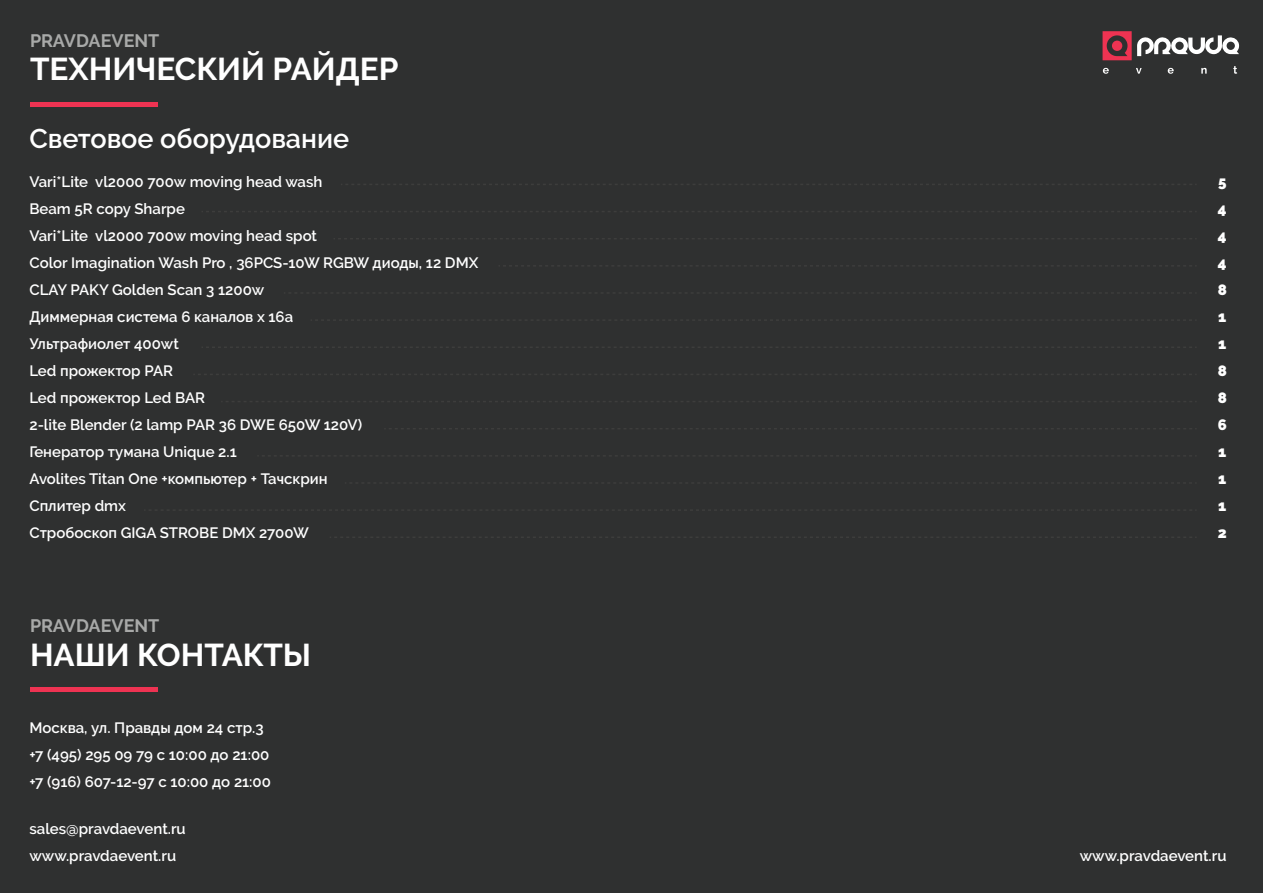
<style>
.page{position:relative;width:1263px;height:893px;background:#2f3030}
.page>*{position:absolute;margin:0;border:0;box-sizing:border-box;transform-origin:0 0}
.t1{font:700 31.5px "Raleway";color:#fff}
.t2{font:600 27px "Raleway";color:#fff}
.t3{font:700 18px "Raleway";color:#a8a9a8}
.t4{font:600 15px/27px "Raleway";color:#fff}
.t5{font:900 15px/27px "Raleway";color:#fff;text-align:justify}
</style>
<div class="page">
<svg style="left:1102px;top:31px;width:137px;height:29px"></svg>
<svg style="left:1103px;top:68px;width:6px;height:6px"></svg>
<svg style="left:1136px;top:68px;width:6px;height:6px"></svg>
<svg style="left:1168px;top:68px;width:6px;height:6px"></svg>
<svg style="left:1201px;top:68px;width:5px;height:6px"></svg>
<svg style="left:1233px;top:66px;width:4px;height:8px"></svg>
<hr style="left:30px;top:102px;width:128px;height:4px;background:#ee3352">
<hr style="left:30px;top:688px;width:128px;height:4px;background:#ee3352">
<svg style="left:341px;top:184px;width:855px;height:1px"></svg>
<svg style="left:202px;top:211px;width:994px;height:1px"></svg>
<svg style="left:330px;top:537px;width:866px;height:1px"></svg>
<svg style="left:334px;top:238px;width:862px;height:1px"></svg>
<svg style="left:499px;top:265px;width:697px;height:1px"></svg>
<svg style="left:221px;top:401px;width:975px;height:1px"></svg>
<svg style="left:389px;top:428px;width:807px;height:1px"></svg>
<svg style="left:262px;top:455px;width:930px;height:1px"></svg>
<svg style="left:144px;top:510px;width:1048px;height:1px"></svg>
<svg style="left:311px;top:320px;width:881px;height:1px"></svg>
<svg style="left:202px;top:347px;width:994px;height:1px"></svg>
<svg style="left:194px;top:374px;width:1002px;height:1px"></svg>
<p class="t3" style="left:30px;top:30px;width:131px">PRAVDAEVENT</p>
<h1 class="t1" style="left:30px;top:51px;width:370px">ТЕХНИЧЕСКИЙ РАЙДЕР</h1>
<h2 class="t2" style="left:29px;top:123px;width:321px">Световое оборудование</h2>
<p class="t4" style="left:29px;top:168px;width:450px">Vari*Lite vl2000 700w moving head wash<br>Beam 5R copy Sharpe<br>Vari*Lite vl2000 700w moving head spot<br>Color Imagination Wash Pro , 36PCS-10W RGBW диоды, 12 DMX<br>CLAY PAKY Golden Scan 3 1200w<br>Диммерная система 6 каналов х 16а<br>Ультрафиолет 400wt<br>Led прожектор PAR<br>Led прожектор Led BAR<br>2-lite Blender (2 lamp PAR 36 DWE 650W 120V)<br>Генератор тумана Unique 2.1<br>Avolites Titan One +компьютер + Тачскрин<br>Сплитер dmx<br>Стробоскоп GIGA STROBE DMX 2700W</p>
<p class="t5" style="left:1218px;top:168px;width:11px">5<br>4<br>4<br>4<br>8<br>1<br>1<br>8<br>8<br>6<br>1<br>1<br>1<br>2</p>
<p class="t3" style="left:30px;top:616px;width:131px">PRAVDAEVENT</p>
<h1 class="t1" style="left:30px;top:637px;width:283px">НАШИ КОНТАКТЫ</h1>
<p class="t4" style="left:29px;top:714px;width:243px">Москва, ул. Правды дом 24 стр.3 +7 (495) 295 09 79 с 10:00 до 21:00 +7 (916) 607-12-97 с 10:00 до 21:00</p>
<p class="t4" style="left:29px;top:815px;width:158px">sales@pravdaevent.ru www.pravdaevent.ru</p>
<p class="t4" style="left:1080px;top:842px;width:148px">www.pravdaevent.ru</p>
</div>
